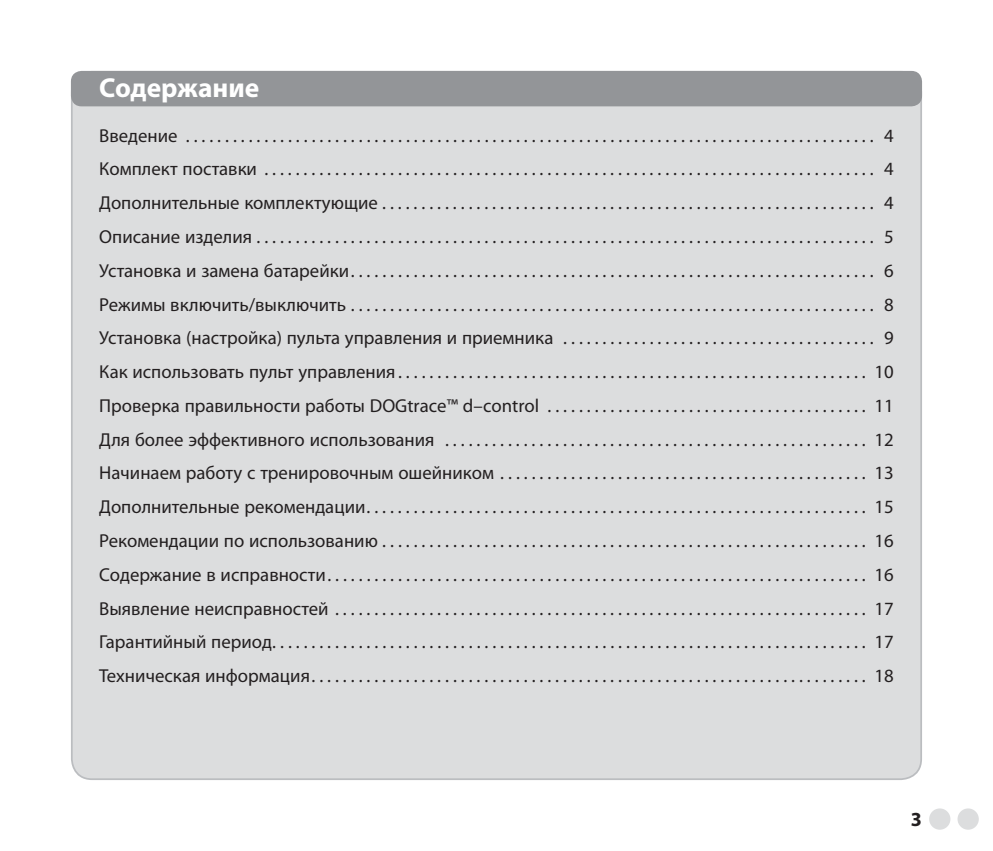
<style>
.page{position:relative;width:993px;height:851px;background:#fff}
.page>*{position:absolute;margin:0;border:0;box-sizing:border-box;transform-origin:0 0}
.t1{font:700 27.5px "Myriad Pro";color:#fff}
.t2{font:700 20px "Myriad Pro";color:#231f20}
.t3{font:18.75px/33.8px "Myriad Pro";color:#231f20;text-align:justify}
</style>
<div class="page">
<div style="left:72px;top:72px;width:848px;height:707px;background:#dcddde;border-radius:20px"></div>
<div style="left:71px;top:71px;width:850px;height:35px;background:#939598;border-radius:11px"></div>
<div style="left:928px;top:808px;width:22px;height:21px;background:#dcddde;border-radius:50%"></div>
<div style="left:957px;top:808px;width:21px;height:21px;background:#dcddde;border-radius:50%"></div>
<h1 class="t1" style="left:99px;top:78px;width:162px">Содержание</h1>
<p class="t3" style="left:99px;top:120px;width:795px">Введение . . . . . . . . . . . . . . . . . . . . . . . . . . . . . . . . . . . . . . . . . . . . . . . . . . . . . . . . . . . . . . . . . . . . . . . . . . . . . . . . . . . . . . . . 4<br>Комплект поставки . . . . . . . . . . . . . . . . . . . . . . . . . . . . . . . . . . . . . . . . . . . . . . . . . . . . . . . . . . . . . . . . . . . . . . . . . . . . . . 4<br>Дополнительные комплектующие . . . . . . . . . . . . . . . . . . . . . . . . . . . . . . . . . . . . . . . . . . . . . . . . . . . . . . . . . . . . . . . 4<br>Описание изделия . . . . . . . . . . . . . . . . . . . . . . . . . . . . . . . . . . . . . . . . . . . . . . . . . . . . . . . . . . . . . . . . . . . . . . . . . . . . . . . 5<br>Установка и замена батарейки . . . . . . . . . . . . . . . . . . . . . . . . . . . . . . . . . . . . . . . . . . . . . . . . . . . . . . . . . . . . . . . . . . . 6<br>Режимы включить/выключить . . . . . . . . . . . . . . . . . . . . . . . . . . . . . . . . . . . . . . . . . . . . . . . . . . . . . . . . . . . . . . . . . . . 8<br>Установка (настройка) пульта управления и приемника . . . . . . . . . . . . . . . . . . . . . . . . . . . . . . . . . . . . . . . . 9<br>Как использовать пульт управления . . . . . . . . . . . . . . . . . . . . . . . . . . . . . . . . . . . . . . . . . . . . . . . . . . . . . . . . . . . . 10<br>Проверка правильности работы DOGtrace™ d–control . . . . . . . . . . . . . . . . . . . . . . . . . . . . . . . . . . . . . . . . . 11<br>Для более эффективного использования . . . . . . . . . . . . . . . . . . . . . . . . . . . . . . . . . . . . . . . . . . . . . . . . . . . . . . 12<br>Начинаем работу с тренировочным ошейником . . . . . . . . . . . . . . . . . . . . . . . . . . . . . . . . . . . . . . . . . . . . . . . 13<br>Дополнительные рекомендации . . . . . . . . . . . . . . . . . . . . . . . . . . . . . . . . . . . . . . . . . . . . . . . . . . . . . . . . . . . . . . . . 15<br>Рекомендации по использованию . . . . . . . . . . . . . . . . . . . . . . . . . . . . . . . . . . . . . . . . . . . . . . . . . . . . . . . . . . . . . . 16<br>Содержание в исправности . . . . . . . . . . . . . . . . . . . . . . . . . . . . . . . . . . . . . . . . . . . . . . . . . . . . . . . . . . . . . . . . . . . . . 16<br>Выявление неисправностей . . . . . . . . . . . . . . . . . . . . . . . . . . . . . . . . . . . . . . . . . . . . . . . . . . . . . . . . . . . . . . . . . . . . 17<br>Гарантийный период . . . . . . . . . . . . . . . . . . . . . . . . . . . . . . . . . . . . . . . . . . . . . . . . . . . . . . . . . . . . . . . . . . . . . . . . . . . . 17<br>Техническая информация . . . . . . . . . . . . . . . . . . . . . . . . . . . . . . . . . . . . . . . . . . . . . . . . . . . . . . . . . . . . . . . . . . . . . . . 18</p>
<p class="t2" style="left:910px;top:811px;width:13px">3</p>
</div>
